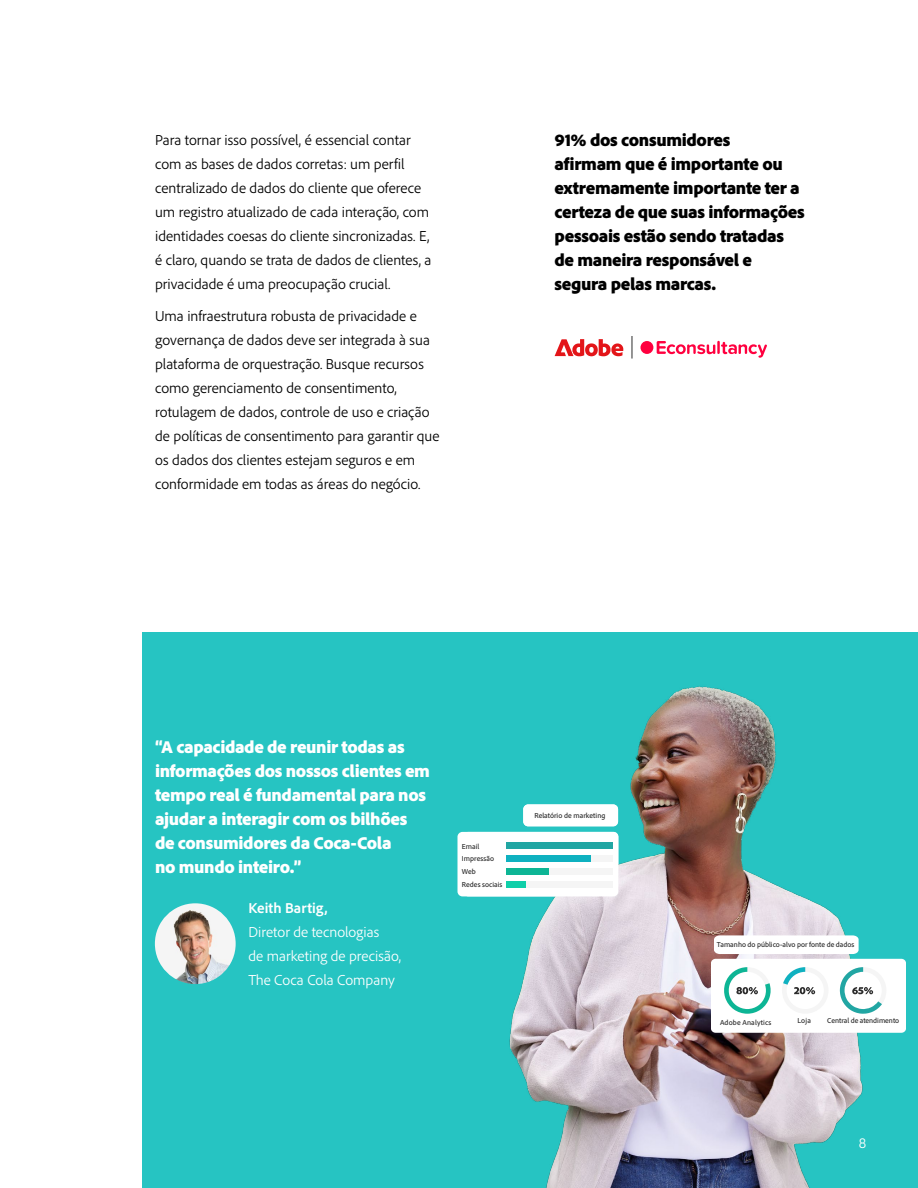
<style>
.page{position:relative;width:918px;height:1188px;background:#fff}
.page>*{position:absolute;margin:0;border:0;box-sizing:border-box;transform-origin:0 0}
.t1{font:900 18px/24px "Adobe Clean";letter-spacing:-.02em;color:#000}
.t2{font:900 18px/24px "Adobe Clean";letter-spacing:-.02em;color:#fff}
.t3{font:300 15px/24px "Adobe Clean";color:#000}
.t4{font:300 15px/24px "Adobe Clean";color:#fff}
.t5{font:700 15px "Adobe Clean";letter-spacing:.005em;color:#fff}
.t6{font:500 7.5px/11.9px "Adobe Clean";color:#2c2c2c}
.t7{font:500 7.5px "Adobe Clean";letter-spacing:.02em;color:#2c2c2c}
</style>
<div class="page">
<div style="left:143px;top:632px;width:775px;height:556px;background:#26c4c2"></div>
<img style="left:485px;top:686px;width:408px;height:502px">
<div style="left:711px;top:959px;width:195px;height:74px;background:#fff;border-radius:4px"></div>
<svg style="left:724px;top:967px;width:47px;height:47px"></svg>
<svg style="left:783px;top:967px;width:33px;height:28px"></svg>
<svg style="left:840px;top:967px;width:42px;height:47px"></svg>
<div style="left:714px;top:935px;width:145px;height:19px;background:#fff"></div>
<div style="left:523px;top:804px;width:95px;height:22px;background:#fff;border-radius:5px"></div>
<div style="left:457px;top:832px;width:161px;height:64px;background:#fff;border-radius:5px"></div>
<div style="left:506px;top:842px;width:107px;height:6px;background:#21a6a3"></div>
<div style="left:506px;top:855px;width:107px;height:6px;background:#f5f5f5"></div>
<div style="left:506px;top:855px;width:85px;height:6px;background:#0fb1c0"></div>
<div style="left:506px;top:868px;width:107px;height:7px;background:#f5f5f5"></div>
<div style="left:506px;top:868px;width:43px;height:7px;background:#0db595"></div>
<div style="left:517px;top:881px;width:96px;height:7px;background:#f5f5f5"></div>
<div style="left:506px;top:881px;width:20px;height:7px;background:#10cfa9"></div>
<img style="left:155px;top:903px;width:81px;height:81px;border-radius:40px">
<svg style="left:555px;top:339px;width:68px;height:17px"></svg>
<svg style="left:632px;top:336px;width:1px;height:23px"></svg>
<div style="left:641px;top:341px;width:12px;height:13px;background:#ff003f;border-radius:50%"></div>
<svg style="left:657px;top:341px;width:110px;height:17px"></svg>
<p class="t3" style="left:155px;top:127px;width:278px">Para tornar isso possível, é essencial contar com as bases de dados corretas: um perfil centralizado de dados do cliente que oferece um registro atualizado de cada interação, com identidades coesas do cliente sincronizadas. E, é claro, quando se trata de dados de clientes, a privacidade é uma preocupação crucial.</p>
<p class="t3" style="left:155px;top:304px;width:286px">Uma infraestrutura robusta de privacidade e governança de dados deve ser integrada à sua plataforma de orquestração. Busque recursos como gerenciamento de consentimento, rotulagem de dados, controle de uso e criação de políticas de consentimento para garantir que os dados dos clientes estejam seguros e em conformidade em todas as áreas do negócio.</p>
<p class="t1" style="left:555px;top:128px;width:252px">91% dos consumidores<br>afirmam que é importante ou extremamente importante ter a certeza de que suas informações pessoais estão sendo tratadas de maneira responsável e segura pelas marcas.</p>
<p class="t2" style="left:155px;top:734px;width:277px">“A capacidade de reunir todas as informações dos nossos clientes em tempo real é fundamental para nos ajudar a interagir com os bilhões de consumidores da Coca-Cola<br>no mundo inteiro.”</p>
<p class="t5" style="left:248px;top:898px;width:81px">Keith Bartig,</p>
<p class="t4" style="left:248px;top:920px;width:154px">Diretor de tecnologias<br>de marketing de precisão,<br>The Coca Cola Company</p>
<p class="t6" style="left:462px;top:840px;width:34px">Email<br>Impressão</p>
<p class="t6" style="left:462px;top:865px;width:42px;line-height:13.4px">Web<br>Redes sociais</p>
<p class="t6" style="left:534px;top:809px;width:72px">Relatório de marketing</p>
<p class="t6" style="left:717px;top:939px;width:139px">Tamanho do público-alvo por fonte de dados</p>
<p class="t7" style="left:720px;top:1017px;width:53px">Adobe Analytics</p>
<p class="t6" style="left:797px;top:1015px;width:15px">Loja</p>
<p class="t6" style="left:827px;top:1015px;width:73px">Central de atendimento</p>
<p class="t4" style="left:859px;top:1130px;width:9px">8</p>
</div>
